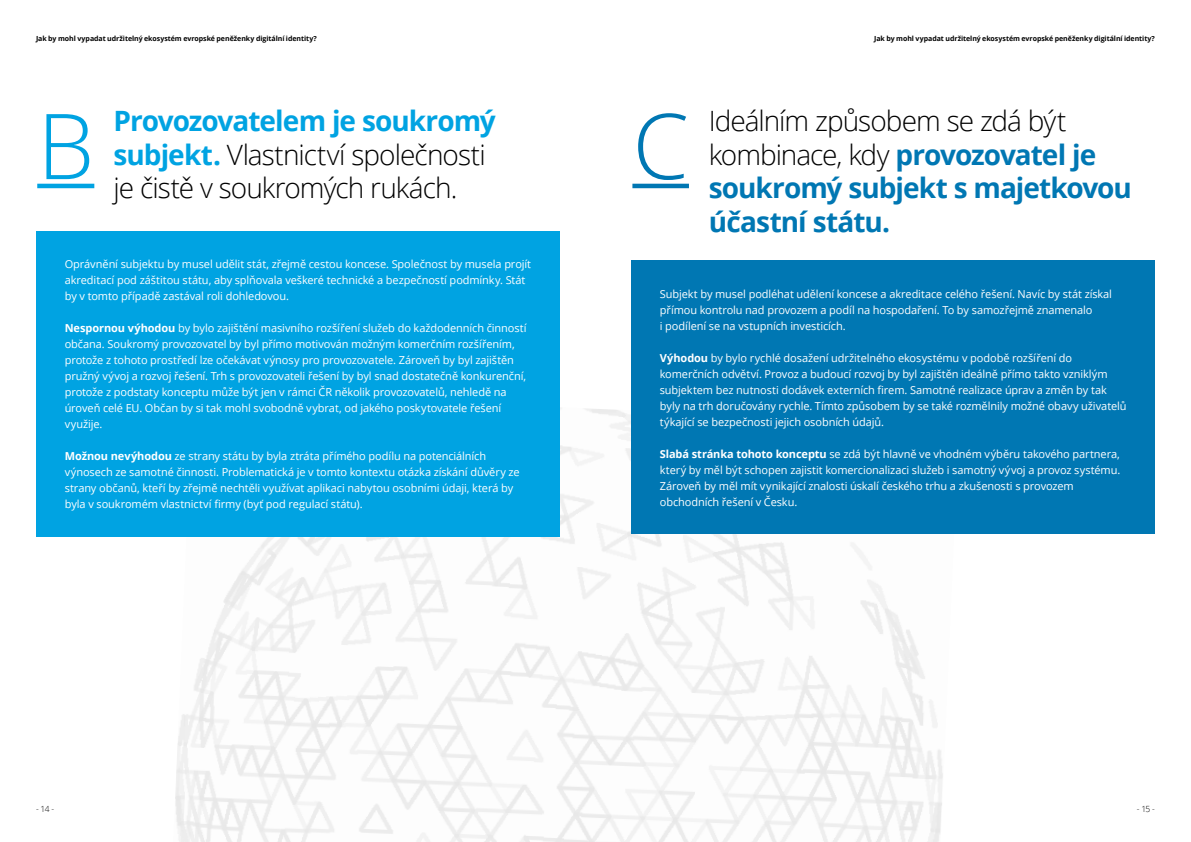
<style>
.page{position:relative;width:1191px;height:842px;background:#fff}
.page>*{position:absolute;margin:0;border:0;box-sizing:border-box;transform-origin:0 0}
.t1{font:300 91px "Open Sans";color:#00a3e2}
.t2{font:300 91px "Open Sans";color:#0077b3}
.t3{font:700 28px/33.6px "Open Sans";letter-spacing:-.035em;color:#0077b3}
.t4{font:700 28px/33.6px "Open Sans";letter-spacing:-.035em;color:#00a3e2}
.t5{font:300 28px "Open Sans";letter-spacing:-.035em;color:#000}
.t6{font:11px/16px "Open Sans";letter-spacing:-.01em;color:#fff}
.t7{font:300 8.5px "Open Sans";color:#000}
.t8{font:700 7px "Open Sans";letter-spacing:-.005em;color:#000}
.s1{font-weight:300;color:#000}
.s2{font-weight:700}
</style>
<div class="page">
<img style="left:173px;top:408px;width:770px;height:434px">
<div style="left:631px;top:261px;width:524px;height:273px;background:#0077b3"></div>
<div style="left:36px;top:231px;width:524px;height:305px;background:#00a3e2"></div>
<hr style="left:632px;top:184px;width:57px;height:4px;background:#0077b3">
<hr style="left:37px;top:184px;width:57px;height:4px;background:#00a3e2">
<p class="t8" style="left:36px;top:34px;width:282px">Jak by mohl vypadat udržitelný ekosystém evropské peněženky digitální identity?</p>
<p class="t8" style="left:874px;top:34px;width:282px">Jak by mohl vypadat udržitelný ekosystém evropské peněženky digitální identity?</p>
<h1 class="t1" style="left:37px;top:84px;width:59px">B</h1>
<h2 class="t4" style="left:114px;top:103px;width:384px">Provozovatelem je soukromý subjekt. <span class="s1">Vlastnictví společnosti</span></h2>
<h2 class="t5" style="left:114px;top:169px;width:345px">je čistě v soukromých rukách.</h2>
<p class="t6" style="left:65px;top:256px;width:468px">Oprávnění subjektu by musel udělit stát, zřejmě cestou koncese. Společnost by musela projít akreditací pod záštitou státu, aby splňovala veškeré technické a bezpečností podmínky. Stát by v tomto případě zastával roli dohledovou.</p>
<p class="t6" style="left:65px;top:320px;width:463px"><span class="s2">Nespornou výhodou</span> by bylo zajištění masivního rozšíření služeb do každodenních činností občana. Soukromý provozovatel by byl přímo motivován možným komerčním rozšířením, protože z tohoto prostředí lze očekávat výnosy pro provozovatele. Zároveň by byl zajištěn pružný vývoj a rozvoj řešení. Trh s provozovateli řešení by byl snad dostatečně konkurenční, protože z podstaty konceptu může být jen v rámci ČR několik provozovatelů, nehledě na úroveň celé EU. Občan by si tak mohl svobodně vybrat, od jakého poskytovatele řešení využije.</p>
<p class="t6" style="left:65px;top:448px;width:456px"><span class="s2">Možnou nevýhodou</span> ze strany státu by byla ztráta přímého podílu na potenciálních výnosech ze samotné činnosti. Problematická je v tomto kontextu otázka získání důvěry ze strany občanů, kteří by zřejmě nechtěli využívat aplikaci nabytou osobními údaji, která by byla v soukromém vlastnictví firmy (byť pod regulací státu).</p>
<h1 class="t2" style="left:632px;top:84px;width:58px">C</h1>
<h2 class="t3" style="left:708px;top:103px;width:425px"><span class="s1">Ideálním způsobem se zdá být kombinace, kdy</span> provozovatel je soukromý subjekt s majetkovou účastní státu.</h2>
<p class="t6" style="left:660px;top:285px;width:453px">Subjekt by musel podléhat udělení koncese a akreditace celého řešení. Navíc by stát získal přímou kontrolu nad provozem a podíl na hospodaření. To by samozřejmě znamenalo<br>i podílení se na vstupních investicích.</p>
<p class="t6" style="left:660px;top:349px;width:468px"><span class="s2">Výhodou</span> by bylo rychlé dosažení udržitelného ekosystému v podobě rozšíření do komerčních odvětví. Provoz a budoucí rozvoj by byl zajištěn ideálně přímo takto vzniklým subjektem bez nutnosti dodávek externích firem. Samotné realizace úprav a změn by tak byly na trh doručovány rychle. Tímto způsobem by se také rozmělnily možné obavy uživatelů týkající se bezpečnosti jejich osobních údajů.</p>
<p class="t6" style="left:660px;top:445px;width:462px"><span class="s2">Slabá stránka tohoto konceptu</span> se zdá být hlavně ve vhodném výběru takového partnera, který by měl být schopen zajistit komercionalizaci služeb i samotný vývoj a provoz systému.<br>Zároveň by měl mít vynikající znalosti úskalí českého trhu a zkušenosti s provozem obchodních řešení v Česku.</p>
<p class="t7" style="left:36px;top:803px;width:20px">- 14 -</p>
<p class="t7" style="left:1137px;top:803px;width:19px">- 15 -</p>
</div>
